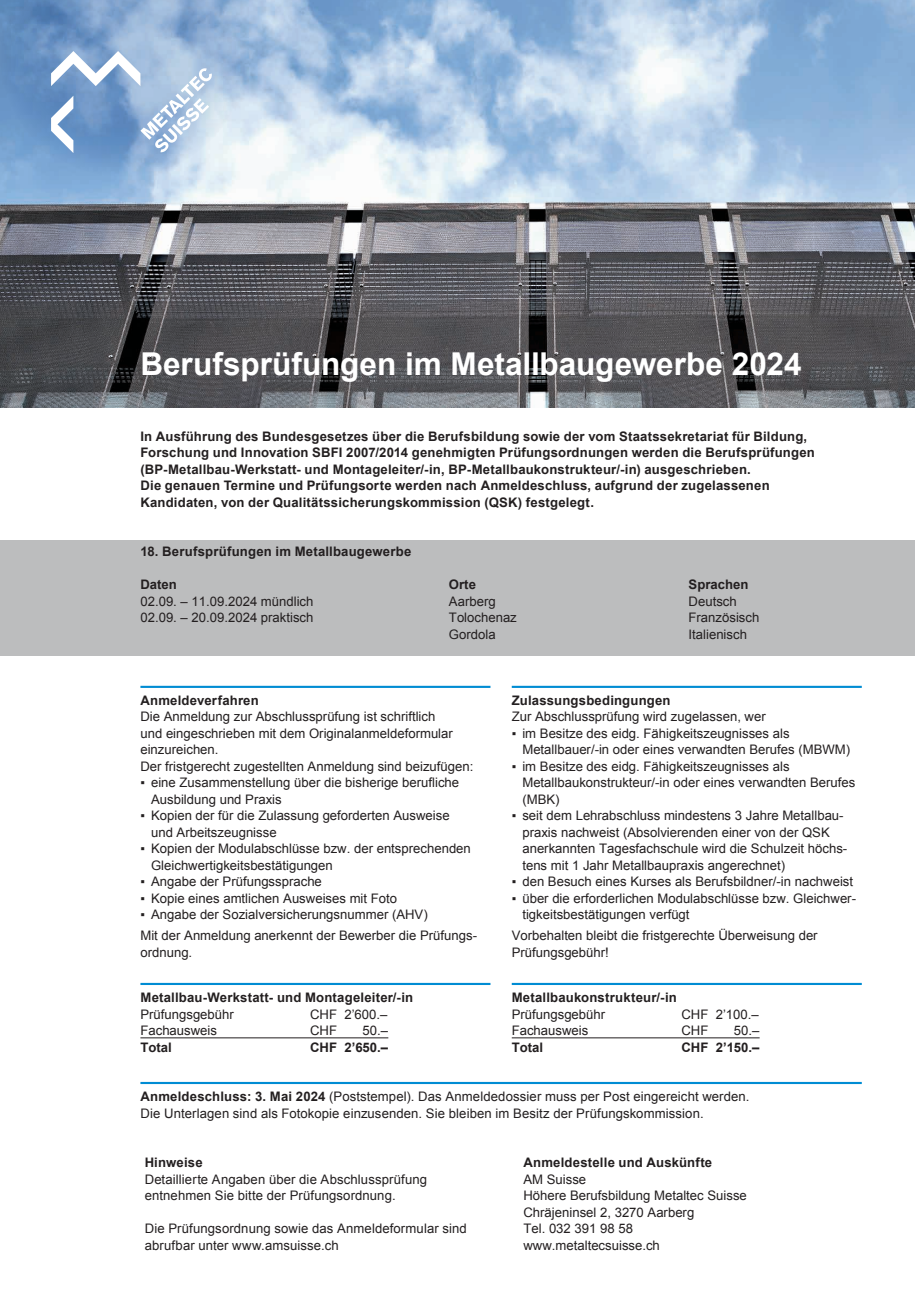
<style>
.page{position:relative;width:915px;height:1293px;background:#fff}
.page>*{position:absolute;margin:0;border:0;box-sizing:border-box;transform-origin:0 0}
.t1{font:700 31.5px "Arial";color:#fff}
.t2{font:13.2px/16.5px "Arial";color:#231f20}
.t3{font:700 13.2px/16.5px "Arial";letter-spacing:.015em;color:#231f20}
.s1{font-weight:700}
</style>
<div class="page">
<div style="left:0;top:540px;width:914px;height:115px;background:#bcbdbe"></div>
<hr style="left:140px;top:686px;width:350px;height:2px;background:#008cd3">
<hr style="left:511px;top:686px;width:350px;height:2px;background:#008cd3">
<hr style="left:140px;top:983px;width:350px;height:2px;background:#008cd3">
<hr style="left:140px;top:1037px;width:248px;height:1px;background:#231f20">
<hr style="left:511px;top:983px;width:350px;height:2px;background:#008cd3">
<hr style="left:511px;top:1037px;width:248px;height:1px;background:#231f20">
<hr style="left:140px;top:1082px;width:721px;height:2px;background:#008cd3">
<img style="left:0;top:0;width:914px;height:408px">
<svg style="left:0;top:0;width:246px;height:177px"></svg>
<h1 class="t1" style="left:140px;top:343px;width:662px">Berufsprüfungen im Metallbaugewerbe 2024</h1>
<p class="t3" style="left:140px;top:428px;width:675px">In Ausführung des Bundesgesetzes über die Berufsbildung sowie der vom Staatssekretariat für Bildung, Forschung und Innovation SBFI 2007/2014 genehmigten Prüfungsordnungen werden die Berufsprüfungen (BP-Metallbau-Werkstatt- und Montageleiter/-in, BP-Metallbaukonstrukteur/-in) ausgeschrieben.<br>Die genauen Termine und Prüfungsorte werden nach Anmeldeschluss, aufgrund der zugelassenen Kandidaten, von der Qualitätssicherungskommission (QSK) festgelegt.</p>
<p class="t3" style="left:140px;top:544px;width:272px">18. Berufsprüfungen im Metallbaugewerbe</p>
<p class="t3" style="left:449px;top:577px;width:28px">Orte</p>
<p class="t2" style="left:449px;top:593px;width:69px">Aarberg<br>Tolochenaz<br>Gordola</p>
<p class="t3" style="left:688px;top:577px;width:61px">Sprachen</p>
<p class="t2" style="left:688px;top:593px;width:72px">Deutsch<br>Französisch<br>Italienisch</p>
<p class="t3" style="left:140px;top:577px;width:38px">Daten</p>
<p class="t2" style="left:140px;top:593px;width:174px">02.09. – 11.09.2024 mündlich<br>02.09. – 20.09.2024 praktisch</p>
<p class="t3" style="left:140px;top:692px;width:120px">Anmeldeverfahren</p>
<p class="t2" style="left:140px;top:708px;width:334px">Die Anmeldung zur Abschlussprüfung ist schriftlich<br>und eingeschrieben mit dem Originalanmeldeformular einzureichen.<br>Der fristgerecht zugestellten Anmeldung sind beizufügen:</p>
<p class="t2" style="left:151px;top:774px;width:309px;text-indent:-11px">▪ eine Zusammenstellung über die bisherige berufliche<br>Ausbildung und Praxis</p>
<p class="t2" style="left:151px;top:807px;width:300px;text-indent:-11px">▪ Kopien der für die Zulassung geforderten Ausweise und Arbeitszeugnisse</p>
<p class="t2" style="left:151px;top:840px;width:321px;text-indent:-11px">▪ Kopien der Modulabschlüsse bzw. der entsprechenden<br>Gleichwertigkeitsbestätigungen</p>
<p class="t2" style="left:140px;top:873px;width:183px">▪ Angabe der Prüfungssprache</p>
<p class="t2" style="left:140px;top:890px;width:258px">▪ Kopie eines amtlichen Ausweises mit Foto</p>
<p class="t2" style="left:140px;top:904px;width:338px;line-height:20.7px">▪ Angabe der Sozialversicherungsnummer (AHV)<br>Mit der Anmeldung anerkennt der Bewerber die Prüfungs-</p>
<p class="t2" style="left:140px;top:944px;width:53px">ordnung.</p>
<p class="t3" style="left:511px;top:692px;width:160px">Zulassungsbedingungen</p>
<p class="t2" style="left:511px;top:708px;width:255px">Zur Abschlussprüfung wird zugelassen, wer</p>
<p class="t2" style="left:522px;top:725px;width:329px;text-indent:-11px">▪ im Besitze des eidg. Fähigkeitszeugnisses als<br>Metallbauer/-in oder eines verwandten Berufes (MBWM)</p>
<p class="t2" style="left:522px;top:758px;width:334px;text-indent:-11px">▪ im Besitze des eidg. Fähigkeitszeugnisses als<br>Metallbaukonstrukteur/-in oder eines verwandten Berufes (MBK)</p>
<p class="t2" style="left:522px;top:807px;width:326px;text-indent:-11px">▪ seit dem Lehrabschluss mindestens 3 Jahre Metallbau&shy;praxis nachweist (Absolvierenden einer von der QSK anerkannten Tagesfachschule wird die Schulzeit höchs&shy;tens mit 1 Jahr Metallbaupraxis angerechnet)</p>
<p class="t2" style="left:511px;top:873px;width:343px">▪ den Besuch eines Kurses als Berufsbildner/-in nachweist</p>
<p class="t2" style="left:522px;top:890px;width:335px;text-indent:-11px">▪ über die erforderlichen Modulabschlüsse bzw. Gleichwer&shy;tigkeitsbestätigungen verfügt</p>
<p class="t2" style="left:511px;top:927px;width:307px">Vorbehalten bleibt die fristgerechte Überweisung der<br>Prüfungsgebühr!</p>
<p class="t3" style="left:511px;top:989px;width:166px">Metallbaukonstrukteur/-in</p>
<p class="t2" style="left:511px;top:1005px;width:95px">Prüfungsgebühr</p>
<p class="t2" style="left:681px;top:1005px;width:79px">CHF 2ʼ100.–</p>
<p class="t2" style="left:511px;top:1022px;width:78px">Fachausweis</p>
<p class="t2" style="left:681px;top:1022px;width:28px">CHF</p>
<p class="t2" style="left:733px;top:1022px;width:27px">50.–</p>
<p class="t3" style="left:511px;top:1039px;width:33px">Total</p>
<p class="t3" style="left:681px;top:1039px;width:80px">CHF 2ʼ150.–</p>
<p class="t2" style="left:140px;top:1088px;width:610px"><span class="s1">Anmeldeschluss: 3. Mai 2024</span> (Poststempel). Das Anmeldedossier muss per Post eingereicht werden.<br>Die Unterlagen sind als Fotokopie einzusenden. Sie bleiben im Besitz der Prüfungskommission.</p>
<p class="t3" style="left:145px;top:1155px;width:59px">Hinweise</p>
<p class="t2" style="left:145px;top:1171px;width:284px">Detaillierte Angaben über die Abschlussprüfung entnehmen Sie bitte der Prüfungsordnung.</p>
<p class="t2" style="left:145px;top:1220px;width:323px">Die Prüfungsordnung sowie das Anmeldeformular sind abrufbar unter www.amsuisse.ch</p>
<p class="t3" style="left:140px;top:989px;width:274px">Metallbau-Werkstatt- und Montageleiter/-in</p>
<p class="t2" style="left:140px;top:1005px;width:95px">Prüfungsgebühr</p>
<p class="t2" style="left:310px;top:1005px;width:79px">CHF 2ʼ600.–</p>
<p class="t2" style="left:140px;top:1022px;width:78px">Fachausweis</p>
<p class="t2" style="left:310px;top:1022px;width:28px">CHF</p>
<p class="t2" style="left:362px;top:1022px;width:27px">50.–</p>
<p class="t3" style="left:140px;top:1039px;width:33px">Total</p>
<p class="t3" style="left:310px;top:1039px;width:80px">CHF 2ʼ650.–</p>
<p class="t3" style="left:523px;top:1154px;width:190px">Anmeldestelle und Auskünfte</p>
<p class="t2" style="left:523px;top:1171px;width:225px">AM Suisse<br>Höhere Berufsbildung Metaltec Suisse<br>Chräjeninsel 2, 3270 Aarberg<br>Tel. 032 391 98 58 www.metaltecsuisse.ch</p>
</div>
